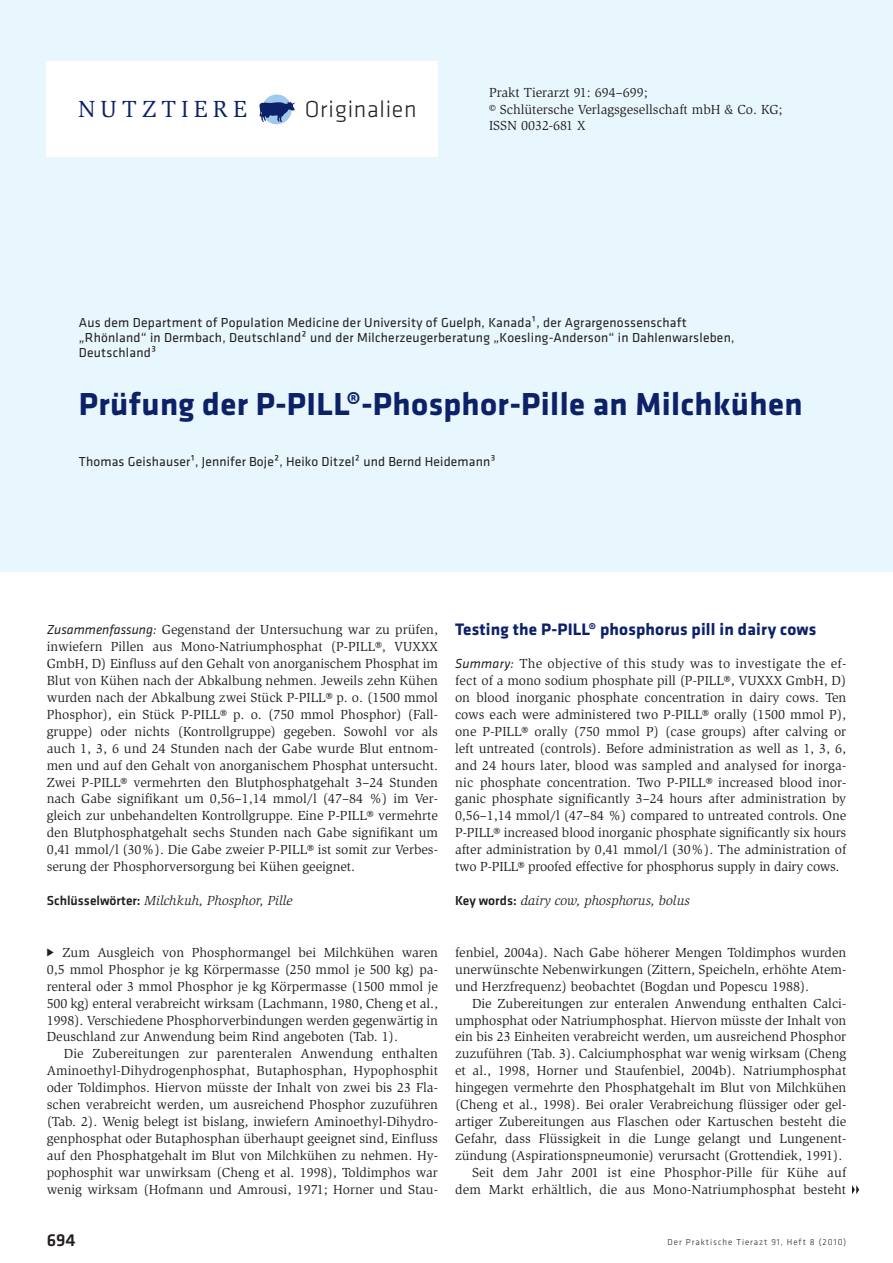
<style>
.page{position:relative;width:893px;height:1263px;background:#fff}
.page>*{position:absolute;margin:0;border:0;box-sizing:border-box;transform-origin:0 0}
.t1{font:700 33px "Klavika Basic";letter-spacing:.01em;color:#0d2169}
.t2{font:300 24px "Klavika Basic";letter-spacing:.03em;color:#231f20}
.t3{font:24px "Slimbach";letter-spacing:.215em;color:#0d2169}
.t4{font:500 18px "Klavika Basic";color:#231f20}
.t5{font:700 17.25px "Klavika Basic";letter-spacing:.01em;color:#0d2169}
.t6{font:13.5px/17px "Slimbach";color:#231f20;text-align:justify}
.t7{font:13.5px/15px "Klavika Basic";letter-spacing:.02em;color:#231f20}
.t8{font:italic 13.5px "Slimbach";color:#231f20}
.t9{font:300 9px "Klavika Basic";letter-spacing:.105em;color:#231f20}
.s1{font-family:"Klavika Basic";font-style:italic}
.s2{font-family:"Klavika Basic";font-weight:500;font-style:normal}
</style>
<div class="page">
<div style="left:0;top:0;width:893px;height:571px;background:#e8f6fd"></div>
<div style="left:47px;top:61px;width:391px;height:96px;background:#fff"></div>
<div style="left:262px;top:95px;width:30px;height:29px;background:#a0c9eb;border-radius:50%"></div>
<svg style="left:259px;top:102px;width:36px;height:20px"></svg>
<svg style="left:852px;top:1185px;width:7px;height:9px"></svg>
<h2 class="t3" style="left:78px;top:100px;width:171px">NUTZTIERE</h2>
<h2 class="t2" style="left:305px;top:100px;width:113px">Originalien</h2>
<p class="t6" style="left:489px;top:86px;width:295px;line-height:16.5px;text-align:left">Prakt Tierarzt 91: 694–699;<br>© Schlütersche Verlagsgesellschaft mbH &amp; Co. KG;<br>ISSN 0032-681 X</p>
<p class="t7" style="left:79px;top:316px;width:657px">Aus dem Department of Population Medicine der University of Guelph, Kanada¹, der Agrargenossenschaft „Rhönland“ in Dermbach, Deutschland² und der Milcherzeugerberatung „Koesling-Anderson“ in Dahlenwarsleben,<br>Deutschland³</p>
<h1 class="t1" style="left:79px;top:391px;width:725px">Prüfung der P-PILL®-Phosphor-Pille an Milchkühen</h1>
<p class="t7" style="left:79px;top:455px;width:418px">Thomas Geishauser¹, Jennifer Boje², Heiko Ditzel² und Bernd Heidemann³</p>
<p class="t6" style="left:47px;top:622px;width:393px"><span class="s1">Zusammenfassung:</span> Gegenstand der Untersuchung war zu prüfen, inwiefern Pillen aus Mono-Natriumphosphat (P-PILL®, VUXXX GmbH, D) Einfluss auf den Gehalt von anorganischem Phosphat im Blut von Kühen nach der Abkalbung nehmen. Jeweils zehn Kühen wurden nach der Abkalbung zwei Stück P-PILL® p. o. (1500 mmol Phosphor), ein Stück P-PILL® p. o. (750 mmol Phosphor) (Fall&shy;gruppe) oder nichts (Kontrollgruppe) gegeben. Sowohl vor als auch 1, 3, 6 und 24 Stunden nach der Gabe wurde Blut entnom&shy;men und auf den Gehalt von anorganischem Phosphat untersucht.<br>Zwei P-PILL® vermehrten den Blutphosphatgehalt 3–24 Stunden nach Gabe signifikant um 0,56–1,14 mmol/l (47–84 %) im Ver&shy;gleich zur unbehandelten Kontrollgruppe. Eine P-PILL® vermehrte den Blutphosphatgehalt sechs Stunden nach Gabe signifikant um 0,41 mmol/l (30%). Die Gabe zweier P-PILL® ist somit zur Verbes&shy;serung der Phosphorversorgung bei Kühen geeignet.</p>
<p class="t8" style="left:47px;top:895px;width:247px"><span class="s2">Schlüsselwörter:</span> Milchkuh, Phosphor, Pille</p>
<p class="t6" style="left:46px;top:945px;width:393px">✓ Zum Ausgleich von Phosphormangel bei Milchkühen waren 0,5 mmol Phosphor je kg Körpermasse (250 mmol je 500 kg) pa&shy;renteral oder 3 mmol Phosphor je kg Körpermasse (1500 mmol je 500 kg) enteral verabreicht wirksam (Lachmann, 1980, Cheng et al., 1998). Verschiedene Phosphorverbindungen werden gegenwärtig in Deuschland zur Anwendung beim Rind angeboten (Tab. 1).</p>
<p class="t6" style="left:47px;top:1046px;width:393px;text-indent:17px">Die Zubereitungen zur parenteralen Anwendung enthalten Aminoethyl-Dihydrogenphosphat, Butaphosphan, Hypophosphit oder Toldimphos. Hiervon müsste der Inhalt von zwei bis 23 Fla&shy;schen verabreicht werden, um ausreichend Phosphor zuzuführen (Tab. 2). Wenig belegt ist bislang, inwiefern Aminoethyl-Dihydro&shy;genphosphat oder Butaphosphan überhaupt geeignet sind, Einfluss auf den Phosphatgehalt im Blut von Milchkühen zu nehmen. Hy&shy;pophosphit war unwirksam (Cheng et al. 1998), Toldimphos war wenig wirksam (Hofmann und Amrousi, 1971; Horner und Stau-</p>
<p class="t5" style="left:455px;top:623px;width:363px">Testing the P-PILL® phosphorus pill in dairy cows</p>
<p class="t6" style="left:455px;top:656px;width:393px"><span class="s1">Summary:</span> The objective of this study was to investigate the ef&shy;fect of a mono sodium phosphate pill (P-PILL®, VUXXX GmbH, D) on blood inorganic phosphate concentration in dairy cows. Ten cows each were administered two P-PILL® orally (1500 mmol P), one P-PILL® orally (750 mmol P) (case groups) after calving or left untreated (controls). Before administration as well as 1, 3, 6, and 24 hours later, blood was sampled and analysed for inor ga&shy;nic phosphate concentration. Two P-PILL® increased blood inor&shy;ganic phosphate significantly 3–24 hours after administration by 0,56–1,14 mmol/l (47–84 %) compared to untreated controls. One P-PILL® increased blood inorganic phosphate significantly six hours after administration by 0,41 mmol/l (30%). The administration of two P-PILL® proofed effective for phosphorus supply in dairy cows.</p>
<p class="t8" style="left:455px;top:895px;width:236px"><span class="s2">Key words:</span> dairy cow, phosphorus, bolus</p>
<p class="t6" style="left:455px;top:945px;width:393px">fenbiel, 2004a). Nach Gabe höherer Mengen Toldimphos wurden unerwünschte Nebenwirkungen (Zittern, Speicheln, erhöhte Atem&shy;und Herzfrequenz) beobachtet (Bogdan und Popescu 1988).</p>
<p class="t6" style="left:455px;top:996px;width:393px;text-align:right">Die Zubereitungen zur enteralen Anwendung enthalten Calci&shy;umphosphat oder Natriumphosphat. Hiervon müsste der Inhalt von ein bis 23 Einheiten verabreicht werden, um ausreichend Phosphor zuzuführen (Tab. 3). Calciumphosphat war wenig wirksam (Cheng et al., 1998, Horner und Staufenbiel, 2004b). Natriumphosphat hingegen vermehrte den Phosphatgehalt im Blut von Milchkühen (Cheng et al., 1998). Bei oraler Verabreichung flüssiger oder gel&shy;artiger Zubereitungen aus Flaschen oder Kartuschen besteht die Gefahr, dass Flüssigkeit in die Lunge gelangt und Lungenent&shy;zündung (Aspirationspneumonie) verursacht (Grottendiek, 1991).<br>Seit dem Jahr 2001 ist eine Phosphor-Pille für Kühe auf dem Markt erhältlich, die aus Mono-Natriumphosphat besteht</p>
<h3 class="t4" style="left:47px;top:1233px;width:30px">694</h3>
<p class="t9" style="left:668px;top:1239px;width:180px">Der Praktische Tierazt 91, Heft 8 (2010)</p>
</div>
